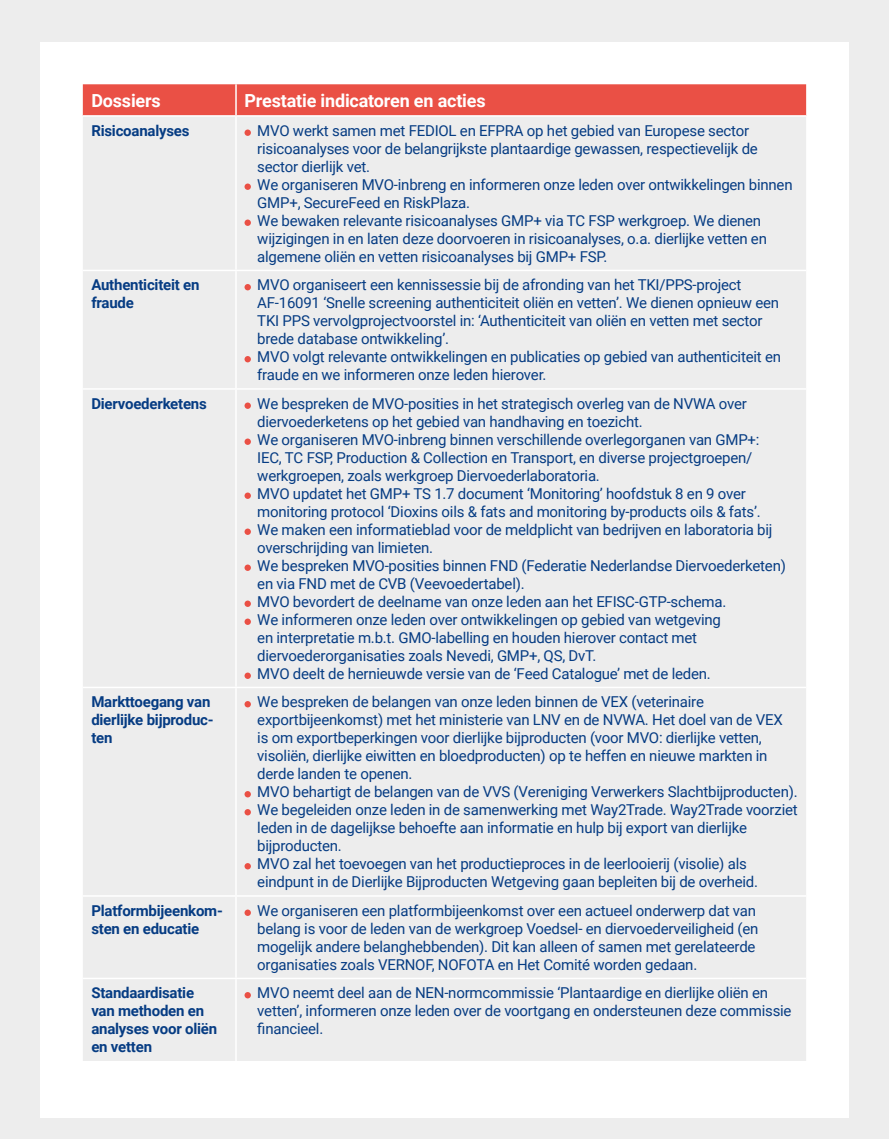
<style>
.page{position:relative;width:889px;height:1139px;background:#fff}
.page>*{position:absolute;margin:0;border:0;box-sizing:border-box;transform-origin:0 0}
.t1{font:700 18px "Roboto";letter-spacing:-.01em;color:#fff}
.t2{font:15px/18px "Roboto";letter-spacing:-.015em;color:#063c83}
.t3{font:700 15px/18px "Roboto";letter-spacing:-.015em;color:#063c83}
</style>
<div class="page">
<div style="left:0;top:0;width:888px;height:1139px;background:#ededed"></div>
<div style="left:40px;top:42px;width:808px;height:1076px;background:#fff"></div>
<div style="left:83px;top:84px;width:723px;height:31px;background:#ea5045"></div>
<div style="left:83px;top:117px;width:723px;height:944px;background:#ededed"></div>
<hr style="left:235px;top:84px;width:2px;height:31px;background:#fff">
<hr style="left:235px;top:117px;width:2px;height:153px;background:#fff">
<hr style="left:83px;top:270px;width:153px;height:1px;background:#fff">
<hr style="left:236px;top:270px;width:570px;height:1px;background:#fff">
<hr style="left:235px;top:271px;width:2px;height:117px;background:#fff">
<hr style="left:83px;top:388px;width:153px;height:2px;background:#fff">
<hr style="left:236px;top:388px;width:570px;height:2px;background:#fff">
<hr style="left:235px;top:390px;width:2px;height:297px;background:#fff">
<hr style="left:83px;top:687px;width:153px;height:1px;background:#fff">
<hr style="left:236px;top:687px;width:570px;height:1px;background:#fff">
<hr style="left:235px;top:688px;width:2px;height:207px;background:#fff">
<hr style="left:83px;top:895px;width:153px;height:2px;background:#fff">
<hr style="left:236px;top:895px;width:570px;height:2px;background:#fff">
<hr style="left:235px;top:897px;width:2px;height:81px;background:#fff">
<hr style="left:83px;top:978px;width:153px;height:1px;background:#fff">
<hr style="left:236px;top:978px;width:570px;height:1px;background:#fff">
<hr style="left:235px;top:979px;width:2px;height:82px;background:#fff">
<div style="left:244px;top:129px;width:7px;height:7px;background:#ea5045;border-radius:50%"></div>
<div style="left:244px;top:183px;width:7px;height:7px;background:#ea5045;border-radius:50%"></div>
<div style="left:244px;top:219px;width:7px;height:7px;background:#ea5045;border-radius:50%"></div>
<div style="left:244px;top:284px;width:7px;height:6px;background:#ea5045;border-radius:50%"></div>
<div style="left:244px;top:356px;width:7px;height:6px;background:#ea5045;border-radius:50%"></div>
<div style="left:244px;top:402px;width:7px;height:7px;background:#ea5045;border-radius:50%"></div>
<div style="left:244px;top:438px;width:7px;height:7px;background:#ea5045;border-radius:50%"></div>
<div style="left:244px;top:492px;width:7px;height:7px;background:#ea5045;border-radius:50%"></div>
<div style="left:244px;top:528px;width:7px;height:7px;background:#ea5045;border-radius:50%"></div>
<div style="left:244px;top:564px;width:7px;height:7px;background:#ea5045;border-radius:50%"></div>
<div style="left:244px;top:600px;width:7px;height:7px;background:#ea5045;border-radius:50%"></div>
<div style="left:244px;top:618px;width:7px;height:7px;background:#ea5045;border-radius:50%"></div>
<div style="left:244px;top:672px;width:7px;height:7px;background:#ea5045;border-radius:50%"></div>
<div style="left:244px;top:701px;width:7px;height:6px;background:#ea5045;border-radius:50%"></div>
<div style="left:244px;top:791px;width:7px;height:6px;background:#ea5045;border-radius:50%"></div>
<div style="left:244px;top:809px;width:7px;height:6px;background:#ea5045;border-radius:50%"></div>
<div style="left:244px;top:863px;width:7px;height:6px;background:#ea5045;border-radius:50%"></div>
<div style="left:244px;top:909px;width:7px;height:7px;background:#ea5045;border-radius:50%"></div>
<div style="left:244px;top:992px;width:7px;height:6px;background:#ea5045;border-radius:50%"></div>
<p class="t1" style="left:91px;top:88px;width:71px">Dossiers</p>
<p class="t1" style="left:244px;top:88px;width:243px">Prestatie indicatoren en acties</p>
<p class="t3" style="left:91px;top:121px;width:100px">Risicoanalyses</p>
<p class="t2" style="left:257px;top:121px;width:536px">MVO werkt samen met FEDIOL en EFPRA op het gebied van Europese sector risicoanalyses voor de belangrijkste plantaardige gewassen, respectievelijk de sector dierlijk vet.<br>We organiseren MVO-inbreng en informeren onze leden over ontwikkelingen binnen GMP+, SecureFeed en RiskPlaza.<br>We bewaken relevante risicoanalyses GMP+ via TC FSP werkgroep. We dienen wijzigingen in en laten deze doorvoeren in risicoanalyses, o.a. dierlijke vetten en algemene oliën en vetten risicoanalyses bij GMP+ FSP.</p>
<p class="t3" style="left:91px;top:275px;width:110px">Authenticiteit en fraude</p>
<p class="t2" style="left:257px;top:275px;width:525px">MVO organiseert een kennissessie bij de afronding van het TKI/PPS-project AF-16091 ‘Snelle screening authenticiteit oliën en vetten’. We dienen opnieuw een TKI PPS vervolgprojectvoorstel in: ‘Authenticiteit van oliën en vetten met sector brede database ontwikkeling’.<br>MVO volgt relevante ontwikkelingen en publicaties op gebied van authenticiteit en fraude en we informeren onze leden hierover.</p>
<p class="t3" style="left:91px;top:394px;width:117px">Diervoederketens</p>
<p class="t2" style="left:257px;top:394px;width:530px">We bespreken de MVO-posities in het strategisch overleg van de NVWA over diervoederketens op het gebied van handhaving en toezicht.<br>We organiseren MVO-inbreng binnen verschillende overlegorganen van GMP+:<br>IEC, TC FSP, Production &amp; Collection en Transport, en diverse projectgroepen/ werkgroepen, zoals werkgroep Diervoederlaboratoria.<br>MVO updatet het GMP+ TS 1.7 document ‘Monitoring’ hoofdstuk 8 en 9 over monitoring protocol ‘Dioxins oils &amp; fats and monitoring by-products oils &amp; fats’.<br>We maken een informatieblad voor de meldplicht van bedrijven en laboratoria bij overschrijding van limieten.<br>We bespreken MVO-posities binnen FND (Federatie Nederlandse Diervoederketen) en via FND met de CVB (Veevoedertabel).<br>MVO bevordert de deelname van onze leden aan het EFISC-GTP-schema.<br>We informeren onze leden over ontwikkelingen op gebied van wetgeving<br>en interpretatie m.b.t. GMO-labelling en houden hierover contact met diervoederorganisaties zoals Nevedi, GMP+, QS, DvT.<br>MVO deelt de hernieuwde versie van de ‘Feed Catalogue’ met de leden.</p>
<p class="t3" style="left:91px;top:692px;width:124px">Markttoegang van dierlijke bijproduc&shy;ten</p>
<p class="t2" style="left:257px;top:692px;width:542px">We bespreken de belangen van onze leden binnen de VEX (veterinaire exportbijeenkomst) met het ministerie van LNV en de NVWA. Het doel van de VEX<br>is om exportbeperkingen voor dierlijke bijproducten (voor MVO: dierlijke vetten, visoliën, dierlijke eiwitten en bloedproducten) op te heffen en nieuwe markten in derde landen te openen.<br>MVO behartigt de belangen van de VVS (Vereniging Verwerkers Slachtbijproducten).<br>We begeleiden onze leden in de samenwerking met Way2Trade. Way2Trade voorziet leden in de dagelijkse behoefte aan informatie en hulp bij export van dierlijke bijproducten.<br>MVO zal het toevoegen van het productieproces in de leerlooierij (visolie) als eindpunt in de Dierlijke Bijproducten Wetgeving gaan bepleiten bij de overheid.</p>
<p class="t3" style="left:91px;top:901px;width:133px">Platformbijeenkom&shy;sten en educatie</p>
<p class="t2" style="left:257px;top:901px;width:502px">We organiseren een platformbijeenkomst over een actueel onderwerp dat van belang is voor de leden van de werkgroep Voedsel- en diervoederveiligheid (en mogelijk andere belanghebbenden). Dit kan alleen of samen met gerelateerde organisaties zoals VERNOF, NOFOTA en Het Comité worden gedaan.</p>
<p class="t3" style="left:91px;top:983px;width:127px">Standaardisatie van methoden en analyses voor oliën en vetten</p>
<p class="t2" style="left:257px;top:983px;width:535px">MVO neemt deel aan de NEN-normcommissie ‘Plantaardige en dierlijke oliën en vetten’, informeren onze leden over de voortgang en ondersteunen deze commissie financieel.</p>
</div>
